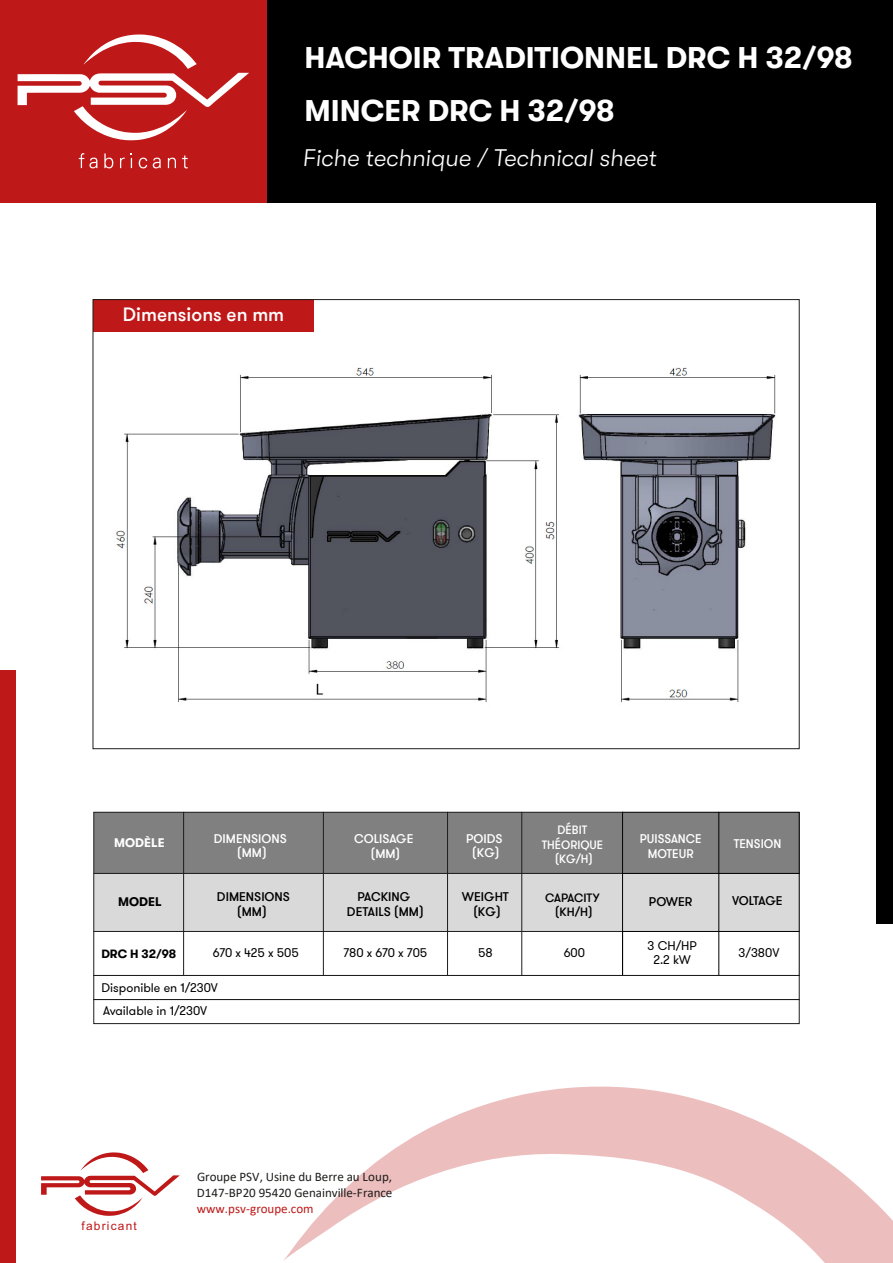
<style>
.page{position:relative;width:893px;height:1263px;background:#fff}
.page>*{position:absolute;margin:0;border:0;box-sizing:border-box;transform-origin:0 0}
.t1{font:700 30px/53.1px "GT Walsheim";color:#fff}
.t2{font:italic 300 24px "GT Walsheim Pro";color:#fff}
.t3{font:500 19.05px "GT Walsheim Pro";color:#fff}
.t4{font:13.05px/15.8px "Calibri";letter-spacing:-.005em;color:#1d1d1b}
.t5{font:13.05px "Calibri";color:#bf1818}
.t6{font:12.45px/22.8px "GT Walsheim Pro";color:#000}
.t7{font:500 12.45px/14.5px "GT Walsheim Pro";color:#000;text-align:center}
.t8{font:500 12.45px/14.5px "GT Walsheim Pro";color:#fff;text-align:center}
.t9{font:500 12.45px/15.1px "GT Walsheim Pro";color:#fff;text-align:center;scale:.96 1}
.t10{font:500 12.45px "GT Walsheim Pro";letter-spacing:-.03em;color:#000}
.t11{font:700 12.45px "GT Walsheim";color:#fff}
.t12{font:700 12.45px "GT Walsheim";color:#000}
.t13{font:500 12px/14.7px "GT Walsheim Pro";color:#fff;text-align:center;scale:.96 1}
.t14{font:500 12px/14.1px "GT Walsheim Pro";color:#000;text-align:center}
.t15{font:700 12px "GT Walsheim";color:#000}
.t16{font:11.85px "Bokonique";letter-spacing:.1em;color:#bf1818}
</style>
<div class="page">
<svg style="left:284px;top:1086px;width:609px;height:177px"></svg>
<div style="left:876px;top:199px;width:17px;height:725px;background:#000"></div>
<svg style="left:41px;top:1152px;width:139px;height:64px"></svg>
<div style="left:267px;top:0;width:626px;height:203px;background:#000"></div>
<div style="left:0;top:0;width:267px;height:203px;background:#bf1818"></div>
<svg style="left:18px;top:34px;width:231px;height:106px"></svg>
<svg style="left:104px;top:153px;width:10px;height:16px"></svg>
<svg style="left:153px;top:157px;width:8px;height:12px"></svg>
<svg style="left:168px;top:157px;width:8px;height:11px"></svg>
<svg style="left:139px;top:157px;width:8px;height:12px"></svg>
<svg style="left:79px;top:153px;width:18px;height:16px"></svg>
<svg style="left:182px;top:155px;width:6px;height:14px"></svg>
<svg style="left:120px;top:157px;width:5px;height:11px"></svg>
<svg style="left:131px;top:153px;width:1px;height:15px"></svg>
<div style="left:0;top:670px;width:16px;height:593px;background:#bf1818"></div>
<div style="left:93px;top:300px;width:221px;height:32px;background:#bf1818"></div>
<div style="left:522px;top:873px;width:101px;height:58px;background:#d9d9d9"></div>
<div style="left:522px;top:812px;width:101px;height:61px;background:#808080"></div>
<div style="left:521px;top:812px;width:102px;height:62px;border:1px solid #1d1d1b"></div>
<svg style="left:93px;top:811px;width:430px;height:120px;background:#a7a7a7"></svg>
<div style="left:521px;top:873px;width:102px;height:59px;border:1px solid #1d1d1b"></div>
<div style="left:93px;top:931px;width:91px;height:45px;border:1px solid #1d1d1b"></div>
<div style="left:183px;top:931px;width:141px;height:45px;border:1px solid #1d1d1b"></div>
<div style="left:323px;top:931px;width:125px;height:45px;border:1px solid #1d1d1b"></div>
<div style="left:447px;top:931px;width:75px;height:45px;border:1px solid #1d1d1b"></div>
<div style="left:521px;top:931px;width:102px;height:45px;border:1px solid #1d1d1b"></div>
<div style="left:719px;top:873px;width:80px;height:58px;background:#d9d9d9"></div>
<div style="left:623px;top:873px;width:96px;height:58px;background:#d9d9d9"></div>
<div style="left:719px;top:812px;width:80px;height:61px;background:#808080"></div>
<div style="left:623px;top:812px;width:96px;height:61px;background:#808080"></div>
<hr style="left:622px;top:873px;width:1px;height:58px;background:#000">
<div style="left:622px;top:812px;width:97px;height:62px;border:1px solid #000"></div>
<div style="left:622px;top:931px;width:97px;height:45px;border:1px solid #000"></div>
<div style="left:718px;top:812px;width:82px;height:62px;border:1px solid #000"></div>
<div style="left:718px;top:873px;width:82px;height:59px;border:1px solid #000"></div>
<div style="left:718px;top:931px;width:82px;height:45px;border:1px solid #000"></div>
<div style="left:93px;top:975px;width:707px;height:25px;border:1px solid #1d1d1b"></div>
<div style="left:93px;top:999px;width:707px;height:25px;border:1px solid #1d1d1b"></div>
<img style="left:116px;top:367px;width:660px;height:335px">
<h1 class="t1" style="left:305px;top:31px;width:549px">HACHOIR TRADITIONNEL DRC H 32/98<br>MINCER DRC H 32/98</h1>
<h2 class="t2" style="left:303px;top:144px;width:355px">Fiche technique / Technical sheet</h2>
<h3 class="t3" style="left:123px;top:303px;width:163px">Dimensions en mm</h3>
<p class="t11" style="left:114px;top:836px;width:52px">MODÈLE</p>
<p class="t8" style="left:214px;top:831px;width:75px">DIMENSIONS (MM)</p>
<p class="t8" style="left:354px;top:832px;width:61px">COLISAGE (MM)</p>
<p class="t8" style="left:466px;top:831px;width:38px">POIDS (KG)</p>
<p class="t7" style="left:462px;top:890px;width:49px">WEIGHT (KG)</p>
<p class="t7" style="left:347px;top:890px;width:78px">PACKING<br>DETAILS (MM)</p>
<p class="t7" style="left:217px;top:890px;width:75px">DIMENSIONS (MM)</p>
<p class="t12" style="left:118px;top:895px;width:45px">MODEL</p>
<p class="t13" style="left:542px;top:823px;width:66px">DÉBIT<br>THÉORIQUE (KG/H)</p>
<p class="t14" style="left:545px;top:891px;width:56px">CAPACITY (KH/H)</p>
<p class="t9" style="left:640px;top:831px;width:66px">PUISSANCE<br>MOTEUR</p>
<p class="t9" style="left:734px;top:837px;width:51px">TENSION</p>
<p class="t7" style="left:649px;top:895px;width:45px">POWER</p>
<p class="t10" style="left:732px;top:893px;width:52px">VOLTAGE</p>
<p class="t15" style="left:101px;top:947px;width:76px">DRC H 32/98</p>
<p class="t6" style="left:213px;top:941px;width:88px">670 x 425 x 505</p>
<p class="t6" style="left:102px;top:976px;width:118px">Disponible en 1/230V<br>Available in 1/230V</p>
<p class="t6" style="left:648px;top:938px;width:51px;line-height:14.5px;text-align:center">3 CH/HP<br>2.2 kW</p>
<p class="t6" style="left:344px;top:941px;width:85px">780 x 670 x 705</p>
<p class="t6" style="left:478px;top:941px;width:16px">58</p>
<p class="t6" style="left:564px;top:941px;width:23px">600</p>
<p class="t6" style="left:739px;top:941px;width:42px">3/380V</p>
<p class="t16" style="left:82px;top:1219px;width:57px">fabricant</p>
<p class="t4" style="left:197px;top:1168px;width:197px">Groupe PSV, Usine du Berre au Loup,<br>D147-BP20 95420 Genainville-France</p>
<p class="t5" style="left:197px;top:1199px;width:118px">www.psv-groupe.com</p>
</div>
